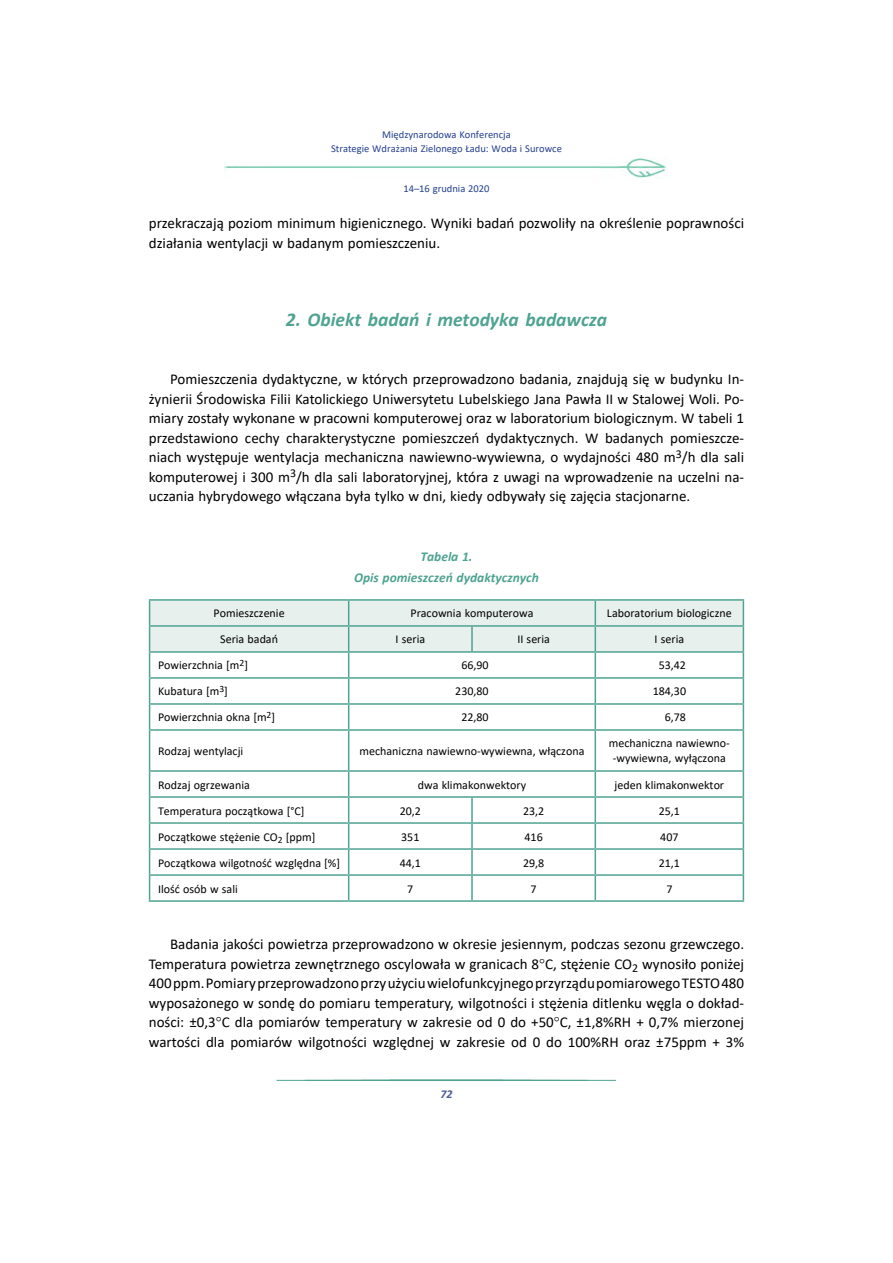
<style>
.page{position:relative;width:893px;height:1263px;background:#fff}
.page>*{position:absolute;margin:0;border:0;box-sizing:border-box;transform-origin:0 0}
.t1{font:italic 700 19.5px "Calibri";color:#4fa392}
.t2{font:15px/19.5px "Calibri";color:#000;text-align:justify}
.t3{font:italic 700 13.5px/21px "Calibri";color:#4fa392;text-align:center}
.t4{font:12px/15px "Calibri";color:#000;text-align:center}
.t5{font:italic 700 12px "Calibri";color:#4f5b9e}
.t6{font:10.5px/13.5px "Calibri";color:#25408f;text-align:center}
.s1{font-family:"Times New Roman"}
</style>
<div class="page">
<img style="left:224px;top:157px;width:443px;height:22px">
<hr style="left:277px;top:1080px;width:339px;height:1px;background:#4fa392">
<hr style="left:149px;top:599px;width:200px;height:2px;background:#4fa392">
<hr style="left:349px;top:599px;width:123px;height:2px;background:#4fa392">
<hr style="left:472px;top:599px;width:123px;height:2px;background:#4fa392">
<hr style="left:595px;top:599px;width:149px;height:2px;background:#4fa392">
<svg style="left:149px;top:600px;width:595px;height:129px"></svg>
<hr style="left:149px;top:729px;width:200px;height:2px;background:#4fa392">
<hr style="left:149px;top:731px;width:1px;height:39px;background:#4fa392">
<hr style="left:349px;top:729px;width:123px;height:2px;background:#4fa392">
<hr style="left:348px;top:731px;width:1px;height:39px;background:#4fa392">
<hr style="left:472px;top:729px;width:123px;height:2px;background:#4fa392">
<hr style="left:595px;top:729px;width:149px;height:2px;background:#4fa392">
<hr style="left:595px;top:731px;width:1px;height:39px;background:#4fa392">
<hr style="left:743px;top:731px;width:1px;height:39px;background:#4fa392">
<hr style="left:149px;top:770px;width:200px;height:2px;background:#4fa392">
<hr style="left:349px;top:770px;width:123px;height:2px;background:#4fa392">
<hr style="left:472px;top:770px;width:123px;height:2px;background:#4fa392">
<hr style="left:595px;top:770px;width:149px;height:2px;background:#4fa392">
<hr style="left:149px;top:796px;width:200px;height:2px;background:#4fa392">
<hr style="left:349px;top:796px;width:123px;height:2px;background:#4fa392">
<hr style="left:472px;top:796px;width:123px;height:2px;background:#4fa392">
<hr style="left:471px;top:798px;width:2px;height:24px;background:#4fa392">
<hr style="left:595px;top:796px;width:149px;height:2px;background:#4fa392">
<hr style="left:149px;top:822px;width:200px;height:2px;background:#4fa392">
<hr style="left:349px;top:822px;width:123px;height:2px;background:#4fa392">
<hr style="left:472px;top:822px;width:123px;height:2px;background:#4fa392">
<hr style="left:471px;top:824px;width:2px;height:24px;background:#4fa392">
<hr style="left:595px;top:822px;width:149px;height:2px;background:#4fa392">
<hr style="left:149px;top:848px;width:200px;height:2px;background:#4fa392">
<hr style="left:349px;top:848px;width:123px;height:2px;background:#4fa392">
<hr style="left:472px;top:848px;width:123px;height:2px;background:#4fa392">
<hr style="left:471px;top:850px;width:2px;height:24px;background:#4fa392">
<hr style="left:595px;top:848px;width:149px;height:2px;background:#4fa392">
<hr style="left:149px;top:874px;width:200px;height:2px;background:#4fa392">
<svg style="left:149px;top:772px;width:1px;height:128px"></svg>
<hr style="left:349px;top:874px;width:123px;height:2px;background:#4fa392">
<svg style="left:348px;top:772px;width:1px;height:128px"></svg>
<hr style="left:472px;top:874px;width:123px;height:2px;background:#4fa392">
<hr style="left:471px;top:876px;width:2px;height:24px;background:#4fa392">
<hr style="left:595px;top:874px;width:149px;height:2px;background:#4fa392">
<svg style="left:595px;top:772px;width:1px;height:128px"></svg>
<svg style="left:743px;top:772px;width:1px;height:128px"></svg>
<hr style="left:149px;top:900px;width:200px;height:2px;background:#4fa392">
<hr style="left:349px;top:900px;width:123px;height:2px;background:#4fa392">
<hr style="left:472px;top:900px;width:123px;height:2px;background:#4fa392">
<hr style="left:595px;top:900px;width:149px;height:2px;background:#4fa392">
<p class="t6" style="left:331px;top:128px;width:232px">Międzynarodowa Konferencja<br>Strategie Wdrażania Zielonego Ładu: Woda i Surowce</p>
<p class="t6" style="left:403px;top:182px;width:88px">14–16 grudnia 2020</p>
<p class="t2" style="left:149px;top:213px;width:597px">przekraczają poziom minimum higienicznego. Wyniki badań pozwoliły na określenie poprawności działania wentylacji w badanym pomieszczeniu.</p>
<h1 class="t1" style="left:286px;top:305px;width:323px">2. Obiekt badań i metodyka badawcza</h1>
<p class="t2" style="left:149px;top:369px;width:597px;text-indent:21px">Pomieszczenia dydaktyczne, w których przeprowadzono badania, znajdują się w budynku In&shy;żynierii Środowiska Filii Katolickiego Uniwersytetu Lubelskiego Jana Pawła II w Stalowej Woli. Po&shy;miary zostały wykonane w pracowni komputerowej oraz w laboratorium biologicznym. W tabeli 1 przedstawiono cechy charakterystyczne pomieszczeń dydaktycznych. W badanych pomieszcze&shy;niach występuje wentylacja mechaniczna nawiewno-wywiewna, o wydajności 480 m<sup>3</sup>/h dla sali komputerowej i 300 m<sup>3</sup>/h dla sali laboratoryjnej, która z uwagi na wprowadzenie na uczelni na&shy;uczania hybrydowego włączana była tylko w dni, kiedy odbywały się zajęcia stacjonarne.</p>
<p class="t3" style="left:354px;top:546px;width:186px">Tabela 1.<br>Opis pomieszczeń dydaktycznych</p>
<p class="t4" style="left:214px;top:606px;width:73px">Pomieszczenie</p>
<p class="t4" style="left:410px;top:606px;width:124px">Pracownia komputerowa</p>
<p class="t4" style="left:607px;top:606px;width:126px">Laboratorium biologiczne</p>
<p class="t4" style="left:220px;top:632px;width:59px">Seria badań</p>
<p class="t4" style="left:396px;top:632px;width:31px">I seria</p>
<p class="t4" style="left:517px;top:632px;width:34px">II seria</p>
<p class="t4" style="left:655px;top:632px;width:31px">I seria</p>
<p class="t4" style="left:158px;top:658px;width:92px">Powierzchnia [m<sup>2</sup>]</p>
<p class="t4" style="left:461px;top:658px;width:29px">66,90</p>
<p class="t4" style="left:659px;top:658px;width:29px">53,42</p>
<p class="t4" style="left:158px;top:684px;width:71px">Kubatura [m<sup>3</sup>]</p>
<p class="t4" style="left:455px;top:684px;width:35px">230,80</p>
<p class="t4" style="left:653px;top:684px;width:35px">184,30</p>
<p class="t4" style="left:158px;top:710px;width:119px">Powierzchnia okna [m<sup>2</sup>]</p>
<p class="t4" style="left:461px;top:710px;width:29px">22,80</p>
<p class="t4" style="left:665px;top:710px;width:23px">6,78</p>
<p class="t4" style="left:158px;top:743px;width:87px">Rodzaj wentylacji</p>
<p class="t4" style="left:360px;top:743px;width:226px">mechaniczna nawiewno-wywiewna, włączona</p>
<p class="t4" style="left:609px;top:736px;width:123px">mechaniczna nawiewno--wywiewna, wyłączona</p>
<p class="t4" style="left:158px;top:777px;width:93px">Rodzaj ogrzewania</p>
<p class="t4" style="left:418px;top:777px;width:110px">dwa klimakonwektory</p>
<p class="t4" style="left:615px;top:777px;width:111px">jeden klimakonwektor</p>
<p class="t4" style="left:158px;top:803px;width:148px">Temperatura początkowa [°C]</p>
<p class="t4" style="left:400px;top:803px;width:23px">20,2</p>
<p class="t4" style="left:523px;top:803px;width:23px">23,2</p>
<p class="t4" style="left:659px;top:803px;width:23px">25,1</p>
<p class="t4" style="left:158px;top:829px;width:159px">Początkowe stężenie CO<sub>2</sub> [ppm]</p>
<p class="t4" style="left:401px;top:829px;width:20px">351</p>
<p class="t4" style="left:525px;top:829px;width:20px">416</p>
<p class="t4" style="left:660px;top:829px;width:20px">407</p>
<p class="t4" style="left:158px;top:855px;width:184px">Początkowa wilgotność względna [%]</p>
<p class="t4" style="left:400px;top:855px;width:23px">44,1</p>
<p class="t4" style="left:523px;top:855px;width:23px">29,8</p>
<p class="t4" style="left:659px;top:855px;width:23px">21,1</p>
<p class="t4" style="left:158px;top:881px;width:81px">Ilość osób w sali</p>
<p class="t4" style="left:407px;top:881px;width:8px">7</p>
<p class="t4" style="left:531px;top:881px;width:8px">7</p>
<p class="t4" style="left:666px;top:881px;width:8px">7</p>
<p class="t2" style="left:149px;top:934px;width:597px;text-indent:21px">Badania jakości powietrza przeprowadzono w okresie jesiennym, podczas sezonu grzewczego.<br>Temperatura powietrza zewnętrznego oscylowała w granicach 8<span class="s1">°</span>C, stężenie CO<sub>2</sub> wynosiło poniżej 400 ppm. Pomiary przeprowadzono przy użyciu wielofunkcyjnego przyrządu pomiarowego TESTO 480 wyposażonego w sondę do pomiaru temperatury, wilgotności i stężenia ditlenku węgla o dokład&shy;ności: ±0,3<span class="s1">°</span>C dla pomiarów temperatury w zakresie od 0 do +50<span class="s1">°</span>C, ±1,8%RH + 0,7% mierzonej wartości dla pomiarów wilgotności względnej w zakresie od 0 do 100%RH oraz ±75ppm + 3%</p>
<p class="t5" style="left:440px;top:1085px;width:14px">72</p>
</div>
